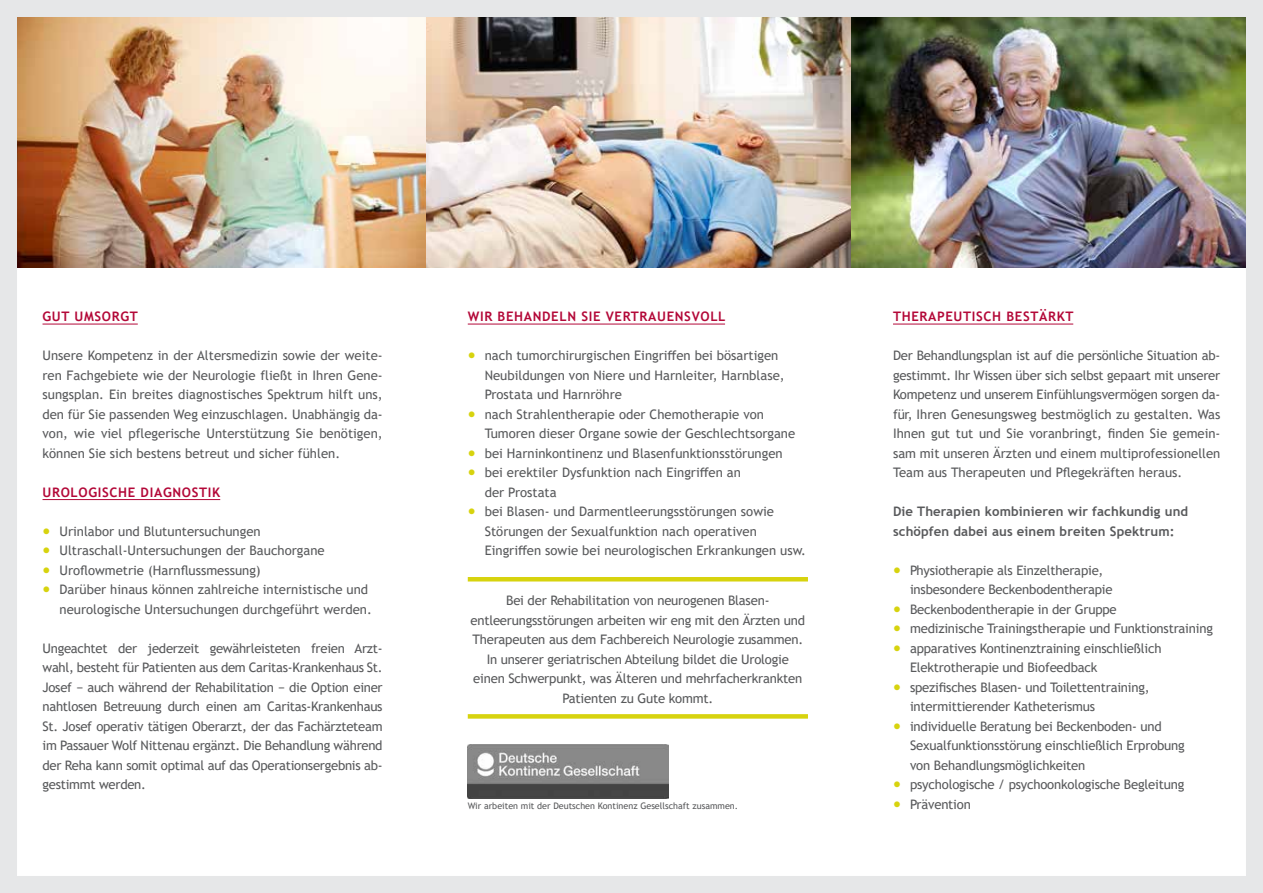
<style>
.page{position:relative;width:1263px;height:893px;background:#fff}
.page>*{position:absolute;margin:0;border:0;box-sizing:border-box;transform-origin:0 0}
.t1{font:13.2px/19.5px "Trebuchet MS";letter-spacing:-.015em;color:#58595b}
.t2{font:700 13.2px "Trebuchet MS";letter-spacing:.05em;color:#b30838}
.t3{font:700 13.2px/19.5px "Trebuchet MS";letter-spacing:.01em;color:#58595b}
.t4{font:9px "Trebuchet MS";color:#58595b}
.s1{color:#d7d30e}
</style>
<div class="page">
<img style="left:0;top:0;width:1263px;height:893px">
<p class="t2" style="left:43px;top:308px;width:94px">Gut Umsorgt</p>
<p class="t1" style="left:43px;top:345px;width:342px;text-align:justify">Unsere Kompetenz in der Altersmedizin sowie der weite&shy;ren Fachgebiete wie der Neurologie fließt in Ihren Gene&shy;sungsplan. Ein breites diagnostisches Spektrum hilft uns, den für Sie passenden Weg einzuschlagen. Unabhängig da&shy;von, wie viel pflegerische Unterstützung Sie benötigen, können Sie sich bestens betreut und sicher fühlen.</p>
<p class="t2" style="left:43px;top:484px;width:69px">UROLOGISCHE</p>
<p class="t2" style="left:141px;top:484px;width:24px">DIAGN</p>
<p class="t2" style="left:182px;top:484px;width:39px">OSTIK</p>
<p class="t1" style="left:43px;top:521px;width:220px"><span class="s1">●</span> Urinlabor und Blutuntersuchungen</p>
<p class="t1" style="left:43px;top:541px;width:284px"><span class="s1">●</span> Ultraschall-Untersuchungen der Bauchorgane</p>
<p class="t1" style="left:43px;top:560px;width:220px"><span class="s1">●</span> Uroflowmetrie (Harnflussmessung)</p>
<p class="t1" style="left:43px;top:580px;width:331px;text-align:right"><span class="s1">●</span> Darüber hinaus können zahlreiche internistische und neurologische Untersuchungen durchgeführt werden.</p>
<p class="t1" style="left:43px;top:638px;width:342px;text-align:justify">Ungeachtet der jederzeit gewährleisteten freien Arzt&shy;wahl, besteht für Patienten aus dem Caritas-Krankenhaus St.<br>Josef − auch während der Rehabilitation − die Option einer nahtlosen Betreuung durch einen am Caritas-Krankenhaus St. Josef operativ tätigen Oberarzt, der das Fachärzteteam im Passauer Wolf Nittenau ergänzt. Die Behandlung während der Reha kann somit optimal auf das Operationsergebnis ab&shy;gestimmt werden.</p>
<p class="t2" style="left:468px;top:308px;width:259px">Wir behandeln sie vertrauensvoll</p>
<p class="t1" style="left:485px;top:345px;width:301px;text-indent:-17px"><span class="s1">●</span> nach tumorchirurgischen Eingriffen bei bösartigen<br>Neubildungen von Niere und Harnleiter, Harnblase,<br>Prostata und Harnröhre</p>
<p class="t1" style="left:485px;top:404px;width:312px;text-indent:-17px"><span class="s1">●</span> nach Strahlentherapie oder Chemotherapie von<br>Tumoren dieser Organe sowie der Geschlechtsorgane</p>
<p class="t1" style="left:468px;top:443px;width:316px"><span class="s1">●</span> bei Harninkontinenz und Blasenfunktionsstörungen</p>
<p class="t1" style="left:485px;top:463px;width:258px;text-indent:-17px"><span class="s1">●</span> bei erektiler Dysfunktion nach Eingriffen an der Prostata</p>
<p class="t1" style="left:485px;top:502px;width:323px;text-indent:-17px"><span class="s1">●</span> bei Blasen- und Darmentleerungsstörungen sowie<br>Störungen der Sexualfunktion nach operativen<br>Eingriffen sowie bei neurologischen Erkrankungen usw.</p>
<p class="t1" style="left:470px;top:591px;width:336px;text-align:center">Bei der Rehabilitation von neurogenen Blasen&shy;entleerungsstörungen arbeiten wir eng mit den Ärzten und Therapeuten aus dem Fachbereich Neurologie zusammen.<br>In unserer geriatrischen Abteilung bildet die Urologie einen Schwerpunkt, was Älteren und mehrfacherkrankten Patienten zu Gute kommt.</p>
<p class="t4" style="left:468px;top:800px;width:272px">Wir arbeiten mit der Deutschen Kontinenz Gesellschaft zusammen.</p>
<p class="t2" style="left:893px;top:308px;width:19px">THERAPEU</p>
<p class="t2" style="left:963px;top:308px;width:22px">TISCH</p>
<p class="t2" style="left:1006px;top:308px;width:9px">BES</p>
<p class="t2" style="left:1030px;top:308px;width:19px">TÄRK</p>
<p class="t2" style="left:1065px;top:308px;width:10px">T</p>
<p class="t1" style="left:893px;top:345px;width:329px;text-align:justify">Der Behandlungsplan ist auf die persönliche Situation ab&shy;gestimmt. Ihr Wissen über sich selbst gepaart mit unserer Kompetenz und unserem Einfühlungsvermögen sorgen da&shy;für, Ihren Genesungsweg bestmöglich zu gestalten. Was Ihnen gut tut und Sie voranbringt, finden Sie gemein&shy;sam mit unseren Ärzten und einem multiprofessionellen Team aus Therapeuten und Pflegekräften heraus.</p>
<p class="t3" style="left:893px;top:502px;width:297px">Die Therapien kombinieren wir fachkundig und schöpfen dabei aus einem breiten Spektrum:</p>
<p class="t1" style="left:910px;top:560px;width:204px;text-indent:-17px"><span class="s1">●</span> Physiotherapie als Einzeltherapie, insbesondere Beckenbodentherapie</p>
<p class="t1" style="left:893px;top:599px;width:225px"><span class="s1">●</span> Beckenbodentherapie in der Gruppe</p>
<p class="t1" style="left:893px;top:619px;width:321px"><span class="s1">●</span> medizinische Trainingstherapie und Funktionstraining</p>
<p class="t1" style="left:910px;top:638px;width:253px;text-indent:-17px"><span class="s1">●</span> apparatives Kontinenztraining einschließlich<br>Elektrotherapie und Biofeedback</p>
<p class="t1" style="left:910px;top:677px;width:241px;text-indent:-17px"><span class="s1">●</span> spezifisches Blasen- und Toilettentraining, intermittierender Katheterismus</p>
<p class="t1" style="left:910px;top:716px;width:276px;text-indent:-17px"><span class="s1">●</span> individuelle Beratung bei Beckenboden- und<br>Sexualfunktionsstörung einschließlich Erprobung von Behandlungsmöglichkeiten</p>
<p class="t1" style="left:893px;top:775px;width:293px"><span class="s1">●</span> psychologische / psychoonkologische Begleitung</p>
<p class="t1" style="left:893px;top:794px;width:79px"><span class="s1">●</span> Prävention</p>
</div>
